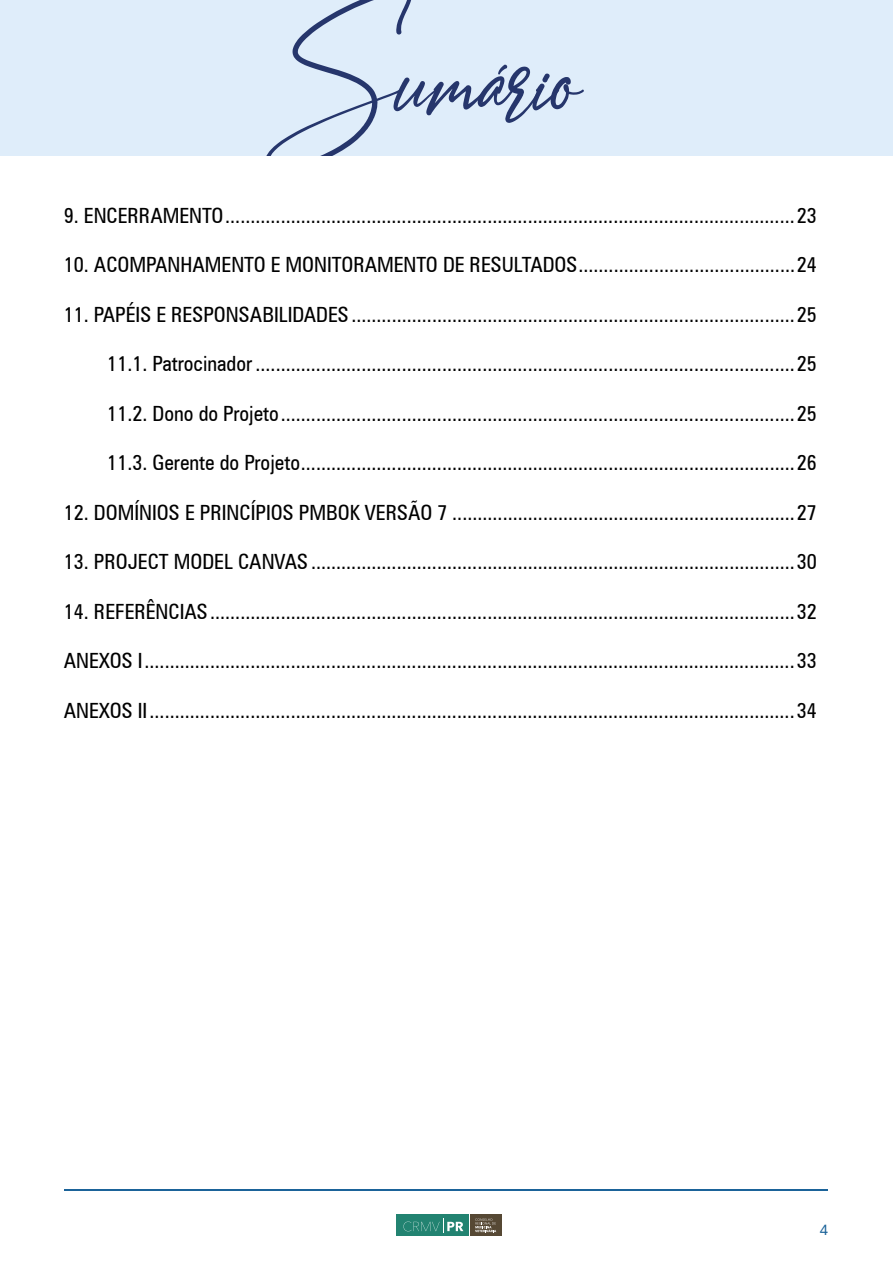
<style>
.page{position:relative;width:893px;height:1263px;background:#fff}
.page>*{position:absolute;margin:0;border:0;box-sizing:border-box;transform-origin:0 0}
.t1{font:132px "Amostely Signature";color:#26366c}
.t2{font:condensed 21px "Zurich BT";color:#000}
.t3{font:15px "Liberation Sans";color:#1b6399}
</style>
<div class="page">
<div style="left:396px;top:1214px;width:73px;height:22px;background:#228371"></div>
<div style="left:470px;top:1214px;width:32px;height:22px;background:#564834"></div>
<svg style="left:475px;top:1218px;width:21px;height:14px"></svg>
<svg style="left:403px;top:1218px;width:60px;height:15px"></svg>
<hr style="left:65px;top:1189px;width:763px;height:2px;background:#1b6399">
<div style="left:0;top:0;width:893px;height:155px;background:#dfedfa"></div>
<h1 class="t1" style="left:265px;top:-32px;width:319px">Sumário</h1>
<p class="t2" style="left:64px;top:203px;width:754px">9. ENCERRAMENTO.................................................................................................................23</p>
<p class="t2" style="left:64px;top:252px;width:754px">10. ACOMPANHAMENTO E MONITORAMENTO DE RESULTADOS...........................................24</p>
<p class="t2" style="left:64px;top:302px;width:754px">11. PAPÉIS E RESPONSABILIDADES........................................................................................25</p>
<p class="t2" style="left:107px;top:351px;width:711px">11.1. Patrocinador ...........................................................................................................25</p>
<p class="t2" style="left:107px;top:401px;width:711px">11.2. Dono do Projeto......................................................................................................25</p>
<p class="t2" style="left:107px;top:450px;width:711px">11.3. Gerente do Projeto..................................................................................................26</p>
<p class="t2" style="left:64px;top:500px;width:754px">12. DOMÍNIOS E PRINCÍPIOS PMBOK VERSÃO 7 ....................................................................27</p>
<p class="t2" style="left:64px;top:549px;width:754px">13. PROJECT MODEL CANVAS................................................................................................30</p>
<p class="t2" style="left:64px;top:599px;width:754px">14. REFERÊNCIAS....................................................................................................................32</p>
<p class="t2" style="left:64px;top:648px;width:754px">ANEXOS I.................................................................................................................................33</p>
<p class="t2" style="left:64px;top:697px;width:754px">ANEXOS II................................................................................................................................34</p>
<p class="t3" style="left:820px;top:1221px;width:10px">4</p>
</div>
